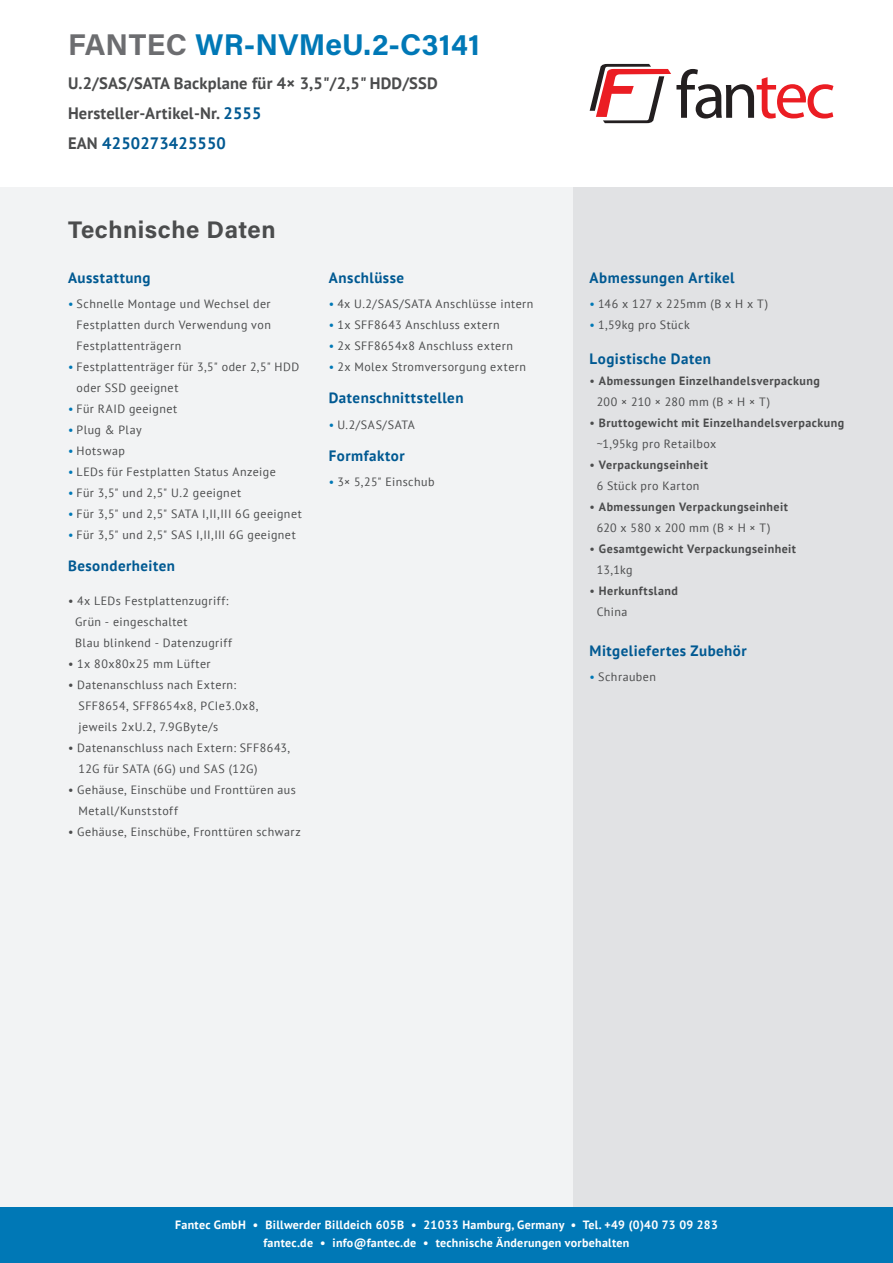
<style>
.page{position:relative;width:893px;height:1263px;background:#fff}
.page>*{position:absolute;margin:0;border:0;box-sizing:border-box;transform-origin:0 0}
.t1{font:30px "Acumin Variable Concept";letter-spacing:.005em;color:#0078b6}
.t2{font:24px "Acumin Variable Concept";letter-spacing:.02em;color:#4b4c4d}
.t3{font:700 16.5px/30px "PT Sans";letter-spacing:.01em;color:#4b4c4d}
.t4{font:700 15px "PT Sans";letter-spacing:.03em;color:#005992}
.t5{font:12px/21px "PT Sans";letter-spacing:.04em;color:#4b4c4d}
.t6{font:700 12px/21px "PT Sans";letter-spacing:.04em;color:#4b4c4d}
.t7{font:700 12px/18px "PT Sans";letter-spacing:.025em;color:#fff;text-align:center}
.s1{color:#6c6d70}
.s2{color:#005992}
.s3{color:#0078b6}
.s4{font-weight:400}
</style>
<div class="page">
<div style="left:573px;top:187px;width:320px;height:1076px;background:#e1e2e4"></div>
<div style="left:0;top:187px;width:573px;height:1076px;background:#f2f3f4"></div>
<div style="left:0;top:1208px;width:893px;height:55px;background:#0078b6"></div>
<svg style="left:590px;top:64px;width:243px;height:59px"></svg>
<h1 class="t1" style="left:68px;top:24px;width:414px"><span class="s1">FANTEC</span> WR-NVMeU.2-C3141</h1>
<h3 class="t3" style="left:68px;top:68px;width:371px">U.2/SAS/SATA Backplane für 4× 3,5"/2,5" HDD/SSD<br>Hersteller-Artikel-Nr. <span class="s2">2555<br></span>EAN <span class="s2">4250273425550</span></h3>
<h2 class="t2" style="left:68px;top:213px;width:209px">Technische Daten</h2>
<p class="t4" style="left:68px;top:267px;width:84px">Ausstattung</p>
<p class="t5" style="left:77px;top:293px;width:196px;text-align:justify;text-indent:-9px"><span class="s3">•</span> Schnelle Montage und Wechsel der Festplatten durch Verwendung von Festplattenträgern</p>
<p class="t5" style="left:77px;top:356px;width:224px;text-indent:-9px"><span class="s3">•</span> Festplattenträger für 3,5" oder 2,5" HDD oder SSD geeignet</p>
<p class="t5" style="left:68px;top:398px;width:111px"><span class="s3">•</span> Für RAID geeignet</p>
<p class="t5" style="left:68px;top:419px;width:75px"><span class="s3">•</span> Plug &amp; Play</p>
<p class="t5" style="left:68px;top:440px;width:58px"><span class="s3">•</span> Hotswap</p>
<p class="t5" style="left:68px;top:461px;width:209px"><span class="s3">•</span> LEDs für Festplatten Status Anzeige</p>
<p class="t5" style="left:68px;top:482px;width:175px"><span class="s3">•</span> Für 3,5" und 2,5" U.2 geeignet</p>
<p class="t5" style="left:68px;top:503px;width:235px"><span class="s3">•</span> Für 3,5" und 2,5" SATA I,II,III 6G geeignet</p>
<p class="t5" style="left:68px;top:524px;width:229px"><span class="s3">•</span> Für 3,5" und 2,5" SAS I,II,III 6G geeignet</p>
<p class="t4" style="left:68px;top:556px;width:108px">Besonderheiten</p>
<p class="t5" style="left:75px;top:590px;width:159px;text-indent:-7px">• 4x LEDs Festplattenzugriff:<br>Grün - eingeschaltet<br>Blau blinkend - Datenzugriff</p>
<p class="t5" style="left:68px;top:653px;width:144px">• 1x 80x80x25 mm Lüfter</p>
<p class="t5" style="left:79px;top:674px;width:182px;text-indent:-11px">• Datenanschluss nach Extern:<br>SFF8654, SFF8654x8, PCIe3.0x8, jeweils 2xU.2, 7.9GByte/s</p>
<p class="t5" style="left:79px;top:737px;width:213px;text-indent:-11px">• Datenanschluss nach Extern: SFF8643,<br>12G für SATA (6G) und SAS (12G)</p>
<p class="t5" style="left:79px;top:779px;width:219px;text-indent:-11px">• Gehäuse, Einschübe und Fronttüren aus<br>Metall/Kunststoff</p>
<p class="t5" style="left:68px;top:821px;width:234px">• Gehäuse, Einschübe, Fronttüren schwarz</p>
<p class="t4" style="left:329px;top:267px;width:77px">Anschlüsse</p>
<p class="t5" style="left:329px;top:293px;width:206px"><span class="s3">•</span> 4x U.2/SAS/SATA Anschlüsse intern</p>
<p class="t5" style="left:329px;top:314px;width:172px"><span class="s3">•</span> 1x SFF8643 Anschluss extern</p>
<p class="t5" style="left:329px;top:335px;width:186px"><span class="s3">•</span> 2x SFF8654x8 Anschluss extern</p>
<p class="t5" style="left:329px;top:356px;width:199px"><span class="s3">•</span> 2x Molex Stromversorgung extern</p>
<p class="t4" style="left:329px;top:388px;width:136px">Datenschnittstellen</p>
<p class="t5" style="left:329px;top:414px;width:88px"><span class="s3">•</span> U.2/SAS/SATA</p>
<p class="t4" style="left:329px;top:446px;width:77px">Formfaktor</p>
<p class="t5" style="left:329px;top:471px;width:107px"><span class="s3">•</span> 3× 5,25" Einschub</p>
<p class="t4" style="left:590px;top:267px;width:146px">Abmessungen Artikel</p>
<p class="t5" style="left:590px;top:293px;width:180px"><span class="s3">•</span> 146 x 127 x 225mm (B x H x T)</p>
<p class="t5" style="left:590px;top:314px;width:102px"><span class="s3">•</span> 1,59kg pro Stück</p>
<p class="t4" style="left:590px;top:349px;width:123px">Logistische Daten</p>
<p class="t6" style="left:597px;top:370px;width:225px;text-indent:-7px"><span class="s4">•</span> Abmessungen Einzelhandelsverpackung<br><span class="s4">200 × 210 × 280 mm (B × H × T)</span></p>
<p class="t6" style="left:597px;top:412px;width:249px;text-indent:-7px"><span class="s4">•</span> Bruttogewicht mit Einzelhandelsverpackung <span class="s4">~1,95kg pro Retailbox</span></p>
<p class="t6" style="left:590px;top:454px;width:120px;text-align:center"><span class="s4">•</span> Verpackungseinheit<br><span class="s4">6 Stück pro Karton</span></p>
<p class="t6" style="left:597px;top:496px;width:193px;text-indent:-7px"><span class="s4">•</span> Abmessungen Verpackungseinheit<br><span class="s4">620 x 580 x 200 mm (B × H × T)</span></p>
<p class="t6" style="left:597px;top:538px;width:201px;text-indent:-7px"><span class="s4">•</span> Gesamtgewicht Verpackungseinheit<br><span class="s4">13,1kg</span></p>
<p class="t6" style="left:597px;top:580px;width:83px;text-indent:-7px"><span class="s4">•</span> Herkunftsland<br><span class="s4">China</span></p>
<p class="t4" style="left:590px;top:641px;width:159px">Mitgeliefertes Zubehör</p>
<p class="t5" style="left:590px;top:666px;width:68px"><span class="s3">•</span> Schrauben</p>
<p class="t7" style="left:175px;top:1216px;width:544px">Fantec GmbH • Billwerder Billdeich 605B • 21033 Hamburg, Germany • Tel. +49 (0)40 73 09 283 fantec.de • info@fantec.de • technische Änderungen vorbehalten</p>
</div>
